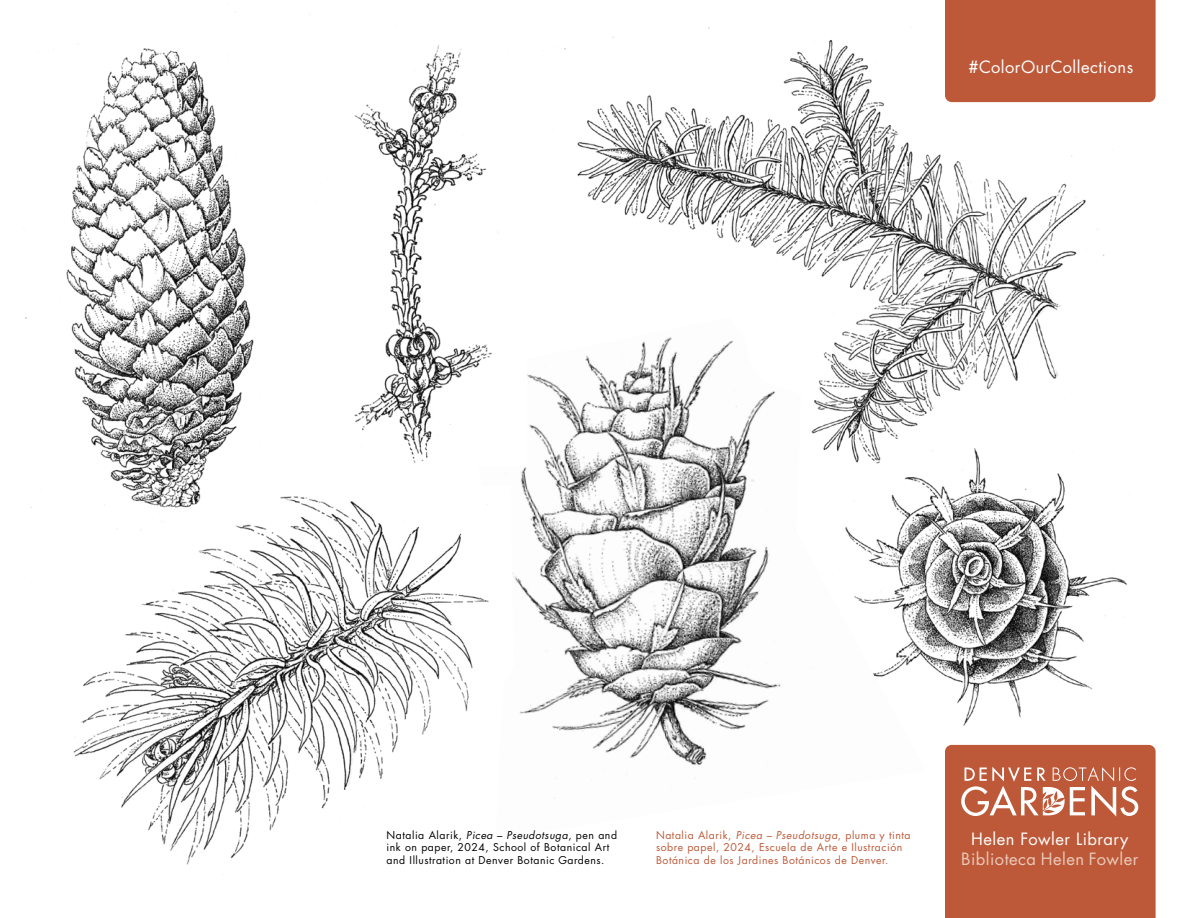
<style>
.page{position:relative;width:1188px;height:918px;background:#fff}
.page>*{position:absolute;margin:0;border:0;box-sizing:border-box;transform-origin:0 0}
.t1{font:16.5px "Futura LT Pro";letter-spacing:.03em;color:#fff}
.t2{font:16.5px "Futura LT Pro";letter-spacing:.03em;color:#e9caba}
.t3{font:10.5px/12.6px "Futura LT Pro";letter-spacing:.05em;color:#bd5938}
.t4{font:10.5px/12.6px "Futura LT Pro";letter-spacing:.05em;color:#000}
.s1{font-style:italic}
</style>
<div class="page">
<img style="left:926px;top:481px;width:201px;height:245px">
<img style="left:514px;top:374px;width:412px;height:405px">
<img style="left:543px;top:27px;width:570px;height:454px">
<img style="left:73px;top:496px;width:441px;height:369px">
<img style="left:25px;top:11px;width:256px;height:612px">
<img style="left:354px;top:45px;width:175px;height:421px">
<svg style="left:945px;top:745px;width:211px;height:173px;background:#c16445"></svg>
<div style="left:945px;top:0;width:211px;height:102px;background:#bd5938"></div>
<h1 class="t1" style="left:968px;top:56px;width:166px">#ColorOurCollections</h1>
<p class="t4" style="left:387px;top:829px;width:232px">Natalia Alarik, <span class="s1">Picea – Pseudotsuga</span>, pen and ink on paper, 2024, School of Botanical Art and Illustration at Denver Botanic Gardens.</p>
<p class="t3" style="left:656px;top:829px;width:256px">Natalia Alarik, <span class="s1">Picea – Pseudotsuga</span>, pluma y tinta sobre papel, 2024, Escuela de Arte e Ilustración<br>Botánica de los Jardines Botánicos de Denver.</p>
<h1 class="t1" style="left:971px;top:828px;width:159px">Helen Fowler Library</h1>
<h1 class="t2" style="left:961px;top:848px;width:179px">Biblioteca Helen Fowler</h1>
</div>
